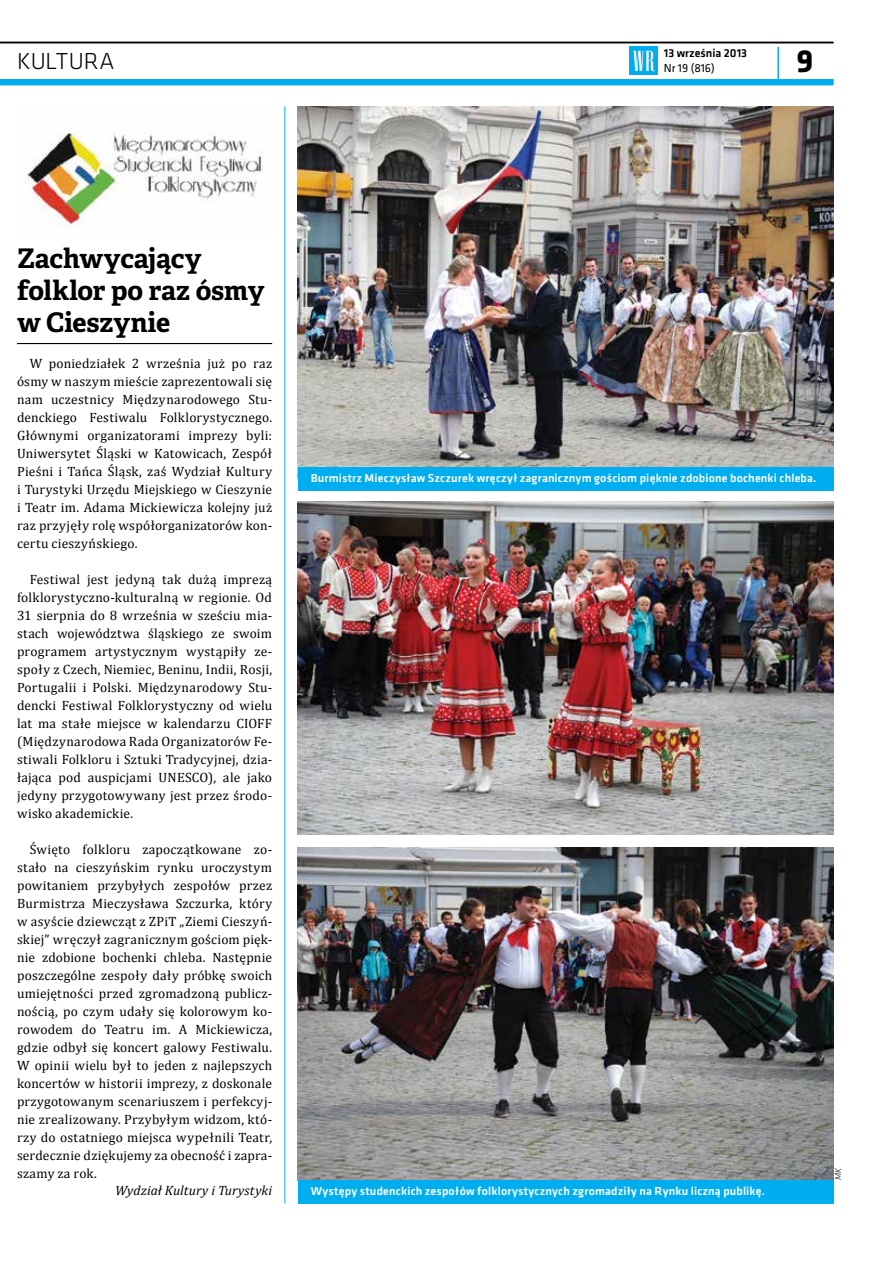
<style>
.page{position:relative;width:893px;height:1263px;background:#fff}
.page>*{position:absolute;margin:0;border:0;box-sizing:border-box;transform-origin:0 0}
.t1{font:700 33px "Klavika";color:#000}
.t2{font:700 27px/32.4px "Adelle Basic";letter-spacing:-.01em;color:#000}
.t3{font:300 24px "Klavika";letter-spacing:-.005em;color:#000}
.t4{font:13.5px/18px "Cambria";letter-spacing:.015em;color:#000;text-align:justify}
.t5{font:italic 13.5px "Cambria";letter-spacing:.005em;color:#000}
.t6{font:500 12px "Klavika";letter-spacing:.015em;color:#fff}
.t7{font:500 12px "Klavika";color:#000}
.t8{font:12px "Klavika";color:#000}
.t9{font:italic 300 9px "Klavika";color:#000}
</style>
<div class="page">
<hr style="left:777px;top:47px;width:2px;height:35px;background:#00aeef">
<div style="left:630px;top:47px;width:28px;height:28px;background:#00aeef"></div>
<svg style="left:633px;top:51px;width:22px;height:20px"></svg>
<hr style="left:0;top:42px;width:833px;height:1px;background:#000">
<div style="left:0;top:79px;width:833px;height:6px;background:#00aeef"></div>
<hr style="left:17px;top:343px;width:255px;height:1px;background:#000">
<img style="left:298px;top:502px;width:535px;height:333px">
<img style="left:298px;top:106px;width:535px;height:361px">
<img style="left:25px;top:123px;width:240px;height:105px">
<img style="left:298px;top:847px;width:535px;height:333px">
<div style="left:298px;top:1180px;width:535px;height:23px;background:#00aeef"></div>
<hr style="left:285px;top:106px;width:1px;height:1097px;background:#00aeef">
<div style="left:298px;top:467px;width:535px;height:23px;background:#00aeef"></div>
<p class="t7" style="left:664px;top:45px;width:85px">13 września 2013</p>
<h3 class="t3" style="left:17px;top:46px;width:99px">KULTURA</h3>
<p class="t8" style="left:664px;top:60px;width:53px">Nr 19 (816)</p>
<h1 class="t1" style="left:797px;top:37px;width:18px">9</h1>
<h2 class="t2" style="left:17px;top:242px;width:249px">Zachwycający folklor po raz ósmy w Cieszynie</h2>
<p class="t4" style="left:17px;top:355px;width:257px;text-indent:13px">W poniedziałek 2 września już po raz ósmy w naszym mieście zaprezentowali się nam uczestnicy Międzynarodowego Stu&shy;denckiego Festiwalu Folklorystycznego.<br>Głównymi organizatorami imprezy byli:<br>Uniwersytet Śląski w Katowicach, Zespół Pieśni i Tańca Śląsk, zaś Wydział Kultury i Turystyki Urzędu Miejskiego w Cieszynie i Teatr im. Adama Mickiewicza kolejny już raz przyjęły rolę współorganizatorów kon&shy;certu cieszyńskiego.</p>
<p class="t4" style="left:17px;top:571px;width:257px;text-indent:13px">Festiwal jest jedyną tak dużą imprezą folklorystyczno-kulturalną w regionie. Od 31 sierpnia do 8 września w sześciu mia&shy;stach województwa śląskiego ze swoim programem artystycznym wystąpiły ze&shy;społy z Czech, Niemiec, Beninu, Indii, Rosji, Portugalii i Polski. Międzynarodowy Stu&shy;dencki Festiwal Folklorystyczny od wielu lat ma stałe miejsce w kalendarzu CIOFF (Międzynarodowa Rada Organizatorów Fe&shy;stiwali Folkloru i Sztuki Tradycyjnej, dzia&shy;łająca pod auspicjami UNESCO), ale jako jedyny przygotowywany jest przez środo&shy;wisko akademickie.</p>
<p class="t4" style="left:17px;top:841px;width:257px;text-indent:13px">Święto folkloru zapoczątkowane zo&shy;stało na cieszyńskim rynku uroczystym powitaniem przybyłych zespołów przez Burmistrza Mieczysława Szczurka, który w asyście dziewcząt z ZPiT „Ziemi Cieszyń&shy;skiej” wręczył zagranicznym gościom pięk&shy;nie zdobione bochenki chleba. Następnie poszczególne zespoły dały próbkę swoich umiejętności przed zgromadzoną publicz&shy;nością, po czym udały się kolorowym ko&shy;rowodem do Teatru im. A Mickiewicza, gdzie odbył się koncert galowy Festiwalu.<br>W opinii wielu był to jeden z najlepszych koncertów w historii imprezy, z doskonale przygotowanym scenariuszem i perfekcyj&shy;nie zrealizowany. Przybyłym widzom, któ&shy;rzy do ostatniego miejsca wypełnili Teatr, serdecznie dziękujemy za obecność i zapra&shy;szamy za rok.</p>
<p class="t5" style="left:115px;top:1182px;width:159px">Wydział Kultury i Turystyki</p>
<p class="t6" style="left:311px;top:1183px;width:456px">Występy studenckich zespołów folklorystycznych zgromadziły na Rynku liczną publikę.</p>
<p class="t6" style="left:311px;top:470px;width:507px">Burmistrz Mieczysław Szczurek wręczył zagranicznym gościom pięknie zdobione bochenki chleba.</p>
<p class="t9" style="left:833px;top:1180px;width:14px;rotate:-90deg">MK</p>
</div>
